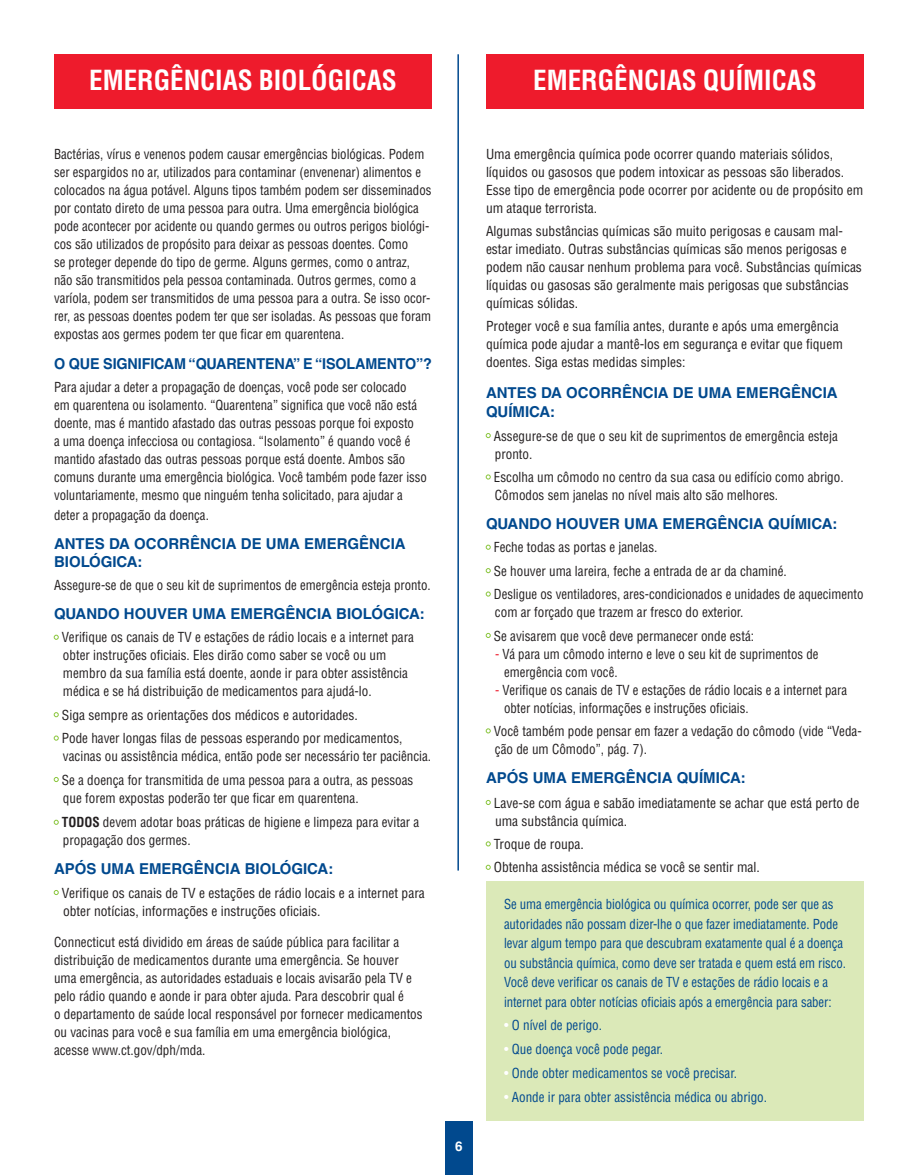
<style>
.page{position:relative;width:918px;height:1175px;background:#fff}
.page>*{position:absolute;margin:0;border:0;box-sizing:border-box;transform-origin:0 0}
.t1{font:700 condensed 27px "Helvetica LT Std";color:#fff}
.t2{font:700 15px/19.5px "Helvetica LT Std";color:#01498e}
.t3{font:700 15px "Helvetica LT Std";color:#01498e;scale:.96 1}
.t4{font:condensed 13.5px/18px "Helvetica LT Std";color:#231f20}
.t5{font:condensed 13.5px/18px "Helvetica LT Std";color:#231f20;scale:.95 1}
.t6{font:condensed 13.5px/19.5px "Helvetica LT Std";letter-spacing:-.005em;color:#01498e;scale:.95 1}
.t7{font:condensed 13.5px "Helvetica LT Std";letter-spacing:-.005em;color:#01498e}
.t8{font:700 13.5px "Helvetica LT Std";color:#fff}
.s1{font-weight:700}
.s2{color:#ee1b2c}
.s3{color:#fff}
</style>
<div class="page">
<div style="left:486px;top:881px;width:378px;height:240px;background:#dbe9b8"></div>
<svg style="left:486px;top:433px;width:5px;height:5px"></svg>
<svg style="left:486px;top:474px;width:5px;height:5px"></svg>
<svg style="left:486px;top:545px;width:5px;height:4px"></svg>
<svg style="left:486px;top:568px;width:5px;height:5px"></svg>
<svg style="left:486px;top:591px;width:5px;height:5px"></svg>
<svg style="left:486px;top:633px;width:5px;height:5px"></svg>
<svg style="left:486px;top:728px;width:5px;height:5px"></svg>
<svg style="left:486px;top:800px;width:5px;height:5px"></svg>
<svg style="left:486px;top:841px;width:5px;height:5px"></svg>
<svg style="left:486px;top:864px;width:5px;height:5px"></svg>
<div style="left:54px;top:54px;width:378px;height:54px;background:#ee1b2c"></div>
<div style="left:486px;top:54px;width:378px;height:54px;background:#ee1b2c"></div>
<hr style="left:457px;top:54px;width:2px;height:816px;background:#01498e">
<div style="left:446px;top:1121px;width:27px;height:53px;background:#01498e"></div>
<svg style="left:54px;top:635px;width:5px;height:4px"></svg>
<svg style="left:54px;top:712px;width:5px;height:5px"></svg>
<svg style="left:54px;top:735px;width:5px;height:5px"></svg>
<svg style="left:54px;top:777px;width:5px;height:5px"></svg>
<svg style="left:54px;top:819px;width:5px;height:5px"></svg>
<svg style="left:54px;top:890px;width:5px;height:5px"></svg>
<h1 class="t1" style="left:89px;top:63px;width:309px">EMERGÊNCIAS BIOLÓGICAS</h1>
<h1 class="t1" style="left:533px;top:63px;width:285px">EMERGÊNCIAS QUÍMICAS</h1>
<p class="t5" style="left:54px;top:144px;width:399px">Bactérias, vírus e venenos podem causar emergências biológicas. Podem ser espargidos no ar, utilizados para contaminar (envenenar) alimentos e colocados na água potável. Alguns tipos também podem ser disseminados por contato direto de uma pessoa para outra. Uma emergência biológica pode acontecer por acidente ou quando germes ou outros perigos biológi&shy;cos são utilizados de propósito para deixar as pessoas doentes. Como<br>se proteger depende do tipo de germe. Alguns germes, como o antraz, não são transmitidos pela pessoa contaminada. Outros germes, como a varíola, podem ser transmitidos de uma pessoa para a outra. Se isso ocor&shy;rer, as pessoas doentes podem ter que ser isoladas. As pessoas que foram expostas aos germes podem ter que ficar em quarentena.</p>
<p class="t3" style="left:54px;top:354px;width:395px">O QUE SIGNIFICAM “QUARENTENA” E “ISOLAMENTO”?</p>
<p class="t5" style="left:54px;top:378px;width:394px">Para ajudar a deter a propagação de doenças, você pode ser colocado<br>em quarentena ou isolamento. “Quarentena” significa que você não está doente, mas é mantido afastado das outras pessoas porque foi exposto<br>a uma doença infecciosa ou contagiosa. “Isolamento” é quando você é mantido afastado das outras pessoas porque está doente. Ambos são comuns durante uma emergência biológica. Você também pode fazer isso voluntariamente, mesmo que ninguém tenha solicitado, para ajudar a</p>
<p class="t5" style="left:54px;top:506px;width:165px">deter a propagação da doença.</p>
<p class="t2" style="left:54px;top:534px;width:353px;line-height:18px">ANTES DA OCORRÊNCIA DE UMA EMERGÊNCIA<br>BIOLÓGICA:</p>
<p class="t5" style="left:54px;top:576px;width:398px">Assegure-se de que o seu kit de suprimentos de emergência esteja pronto.</p>
<p class="t2" style="left:54px;top:603px;width:372px">QUANDO HOUVER UMA EMERGÊNCIA BIOLÓGICA:</p>
<p class="t4" style="left:62px;top:628px;width:354px">Verifique os canais de TV e estações de rádio locais e a internet para obter instruções oficiais. Eles dirão como saber se você ou um membro da sua família está doente, aonde ir para obter assistência médica e se há distribuição de medicamentos para ajudá-lo.</p>
<p class="t4" style="left:62px;top:703px;width:342px;line-height:23.4px">Siga sempre as orientações dos médicos e autoridades.<br>Pode haver longas filas de pessoas esperando por medicamentos,</p>
<p class="t4" style="left:62px;top:744px;width:371px;line-height:23.4px">vacinas ou assistência médica, então pode ser necessário ter paciência.<br>Se a doença for transmitida de uma pessoa para a outra, as pessoas</p>
<p class="t4" style="left:62px;top:785px;width:359px;line-height:24.8px">que forem expostas poderão ter que ficar em quarentena.<br><span class="s1">TODOS</span> devem adotar boas práticas de higiene e limpeza para evitar a</p>
<p class="t4" style="left:63px;top:831px;width:129px">propagação dos germes.</p>
<p class="t2" style="left:54px;top:859px;width:281px">APÓS UMA EMERGÊNCIA BIOLÓGICA:</p>
<p class="t4" style="left:62px;top:883px;width:364px">Verifique os canais de TV e estações de rádio locais e a internet para obter notícias, informações e instruções oficiais.</p>
<p class="t4" style="left:54px;top:933px;width:370px">Connecticut está dividido em áreas de saúde pública para facilitar a distribuição de medicamentos durante uma emergência. Se houver uma emergência, as autoridades estaduais e locais avisarão pela TV e pelo rádio quando e aonde ir para obter ajuda. Para descobrir qual é<br>o departamento de saúde local responsável por fornecer medicamentos ou vacinas para você e sua família em uma emergência biológica, acesse www.ct.gov/dph/mda.</p>
<p class="t8" style="left:455px;top:1137px;width:9px">6</p>
<p class="t4" style="left:486px;top:144px;width:379px">Uma emergência química pode ocorrer quando materiais sólidos, líquidos ou gasosos que podem intoxicar as pessoas são liberados.<br>Esse tipo de emergência pode ocorrer por acidente ou de propósito em um ataque terrorista.</p>
<p class="t4" style="left:486px;top:222px;width:377px">Algumas substâncias químicas são muito perigosas e causam mal&shy;estar imediato. Outras substâncias químicas são menos perigosas e podem não causar nenhum problema para você. Substâncias químicas líquidas ou gasosas são geralmente mais perigosas que substâncias químicas sólidas.</p>
<p class="t4" style="left:486px;top:317px;width:358px">Proteger você e sua família antes, durante e após uma emergência química pode ajudar a mantê-los em segurança e evitar que fiquem doentes. Siga estas medidas simples:</p>
<p class="t2" style="left:486px;top:382px;width:353px">ANTES DA OCORRÊNCIA DE UMA EMERGÊNCIA<br>QUÍMICA:</p>
<p class="t4" style="left:494px;top:426px;width:345px">Assegure-se de que o seu kit de suprimentos de emergência esteja pronto.</p>
<p class="t4" style="left:494px;top:468px;width:351px">Escolha um cômodo no centro da sua casa ou edifício como abrigo.<br>Cômodos sem janelas no nível mais alto são melhores.</p>
<p class="t2" style="left:486px;top:513px;width:353px">QUANDO HOUVER UMA EMERGÊNCIA QUÍMICA:</p>
<p class="t4" style="left:494px;top:535px;width:371px;line-height:23.4px">Feche todas as portas e janelas.<br>Se houver uma lareira, feche a entrada de ar da chaminé.<br>Desligue os ventiladores, ares-condicionados e unidades de aquecimento</p>
<p class="t4" style="left:494px;top:600px;width:262px;line-height:23.4px">com ar forçado que trazem ar fresco do exterior.<br>Se avisarem que você deve permanecer onde está:</p>
<p class="t5" style="left:504px;top:644px;width:333px;text-indent:-9px"><span class="s2">-</span> Vá para um cômodo interno e leve o seu kit de suprimentos de emergência com você.</p>
<p class="t5" style="left:504px;top:680px;width:363px;text-indent:-9px"><span class="s2">-</span> Verifique os canais de TV e estações de rádio locais e a internet para obter notícias, informações e instruções oficiais.</p>
<p class="t4" style="left:494px;top:722px;width:369px">Você também pode pensar em fazer a vedação do cômodo (vide “Veda&shy;ção de um Cômodo”, pág. 7).</p>
<p class="t2" style="left:486px;top:767px;width:261px">APÓS UMA EMERGÊNCIA QUÍMICA:</p>
<p class="t4" style="left:494px;top:793px;width:367px">Lave-se com água e sabão imediatamente se achar que está perto de uma substância química.</p>
<p class="t4" style="left:494px;top:832px;width:268px;line-height:23.4px">Troque de roupa.<br>Obtenha assistência médica se você se sentir mal.</p>
<p class="t6" style="left:504px;top:894px;width:362px">Se uma emergência biológica ou química ocorrer, pode ser que as autoridades não possam dizer-lhe o que fazer imediatamente. Pode levar algum tempo para que descubram exatamente qual é a doença ou substância química, como deve ser tratada e quem está em risco.<br>Você deve verificar os canais de TV e estações de rádio locais e a internet para obter notícias oficiais após a emergência para saber:</p>
<p class="t7" style="left:504px;top:1017px;width:100px"><span class="s3">•</span> O nível de perigo.</p>
<p class="t7" style="left:504px;top:1040px;width:161px"><span class="s3">•</span> Que doença você pode pegar.</p>
<p class="t7" style="left:504px;top:1064px;width:235px"><span class="s3">•</span> Onde obter medicamentos se você precisar.</p>
<p class="t7" style="left:504px;top:1088px;width:265px"><span class="s3">•</span> Aonde ir para obter assistência médica ou abrigo.</p>
</div>
